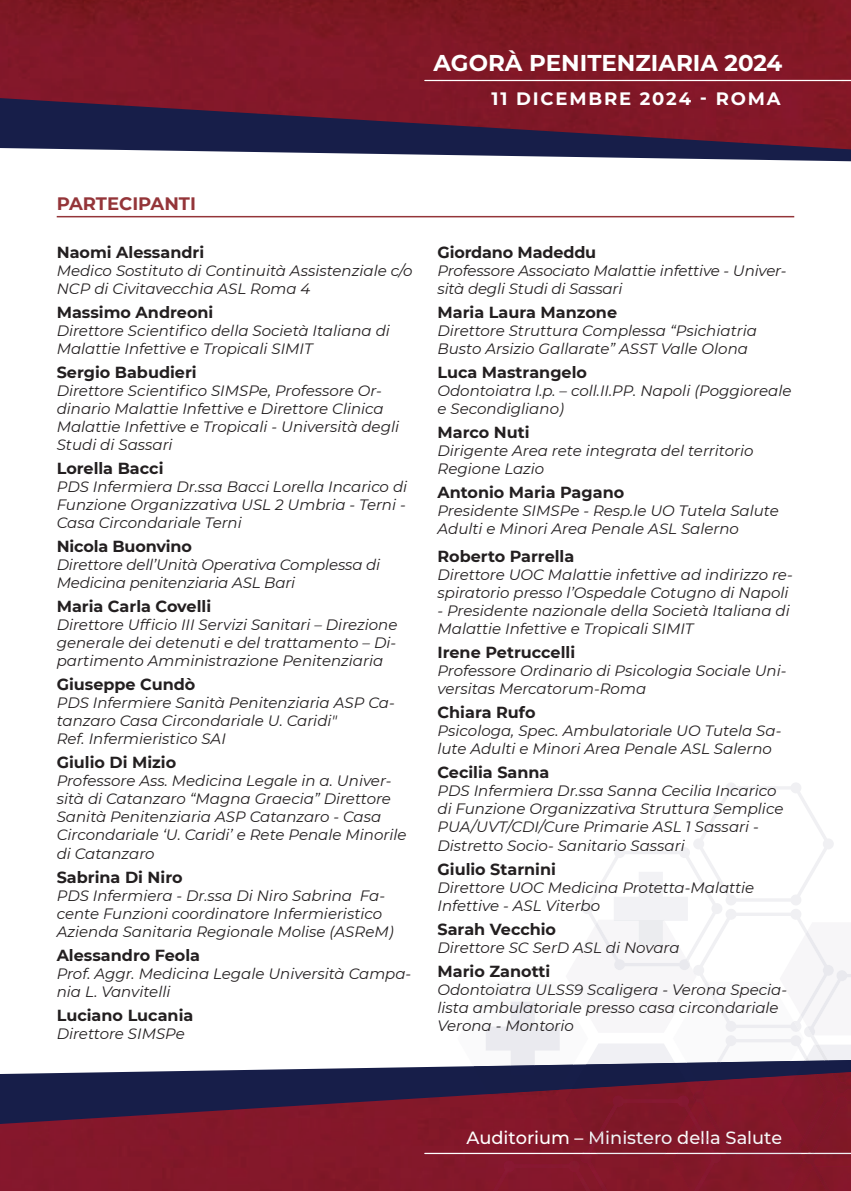
<style>
.page{position:relative;width:851px;height:1191px;background:#fff}
.page>*{position:absolute;margin:0;border:0;box-sizing:border-box;transform-origin:0 0}
.t1{font:700 23px "Montserrat";color:#fff}
.t2{font:700 18px "Montserrat";letter-spacing:.1em;color:#fff}
.t3{font:700 18px "Montserrat";color:#943539}
.t4{font:500 17.8px "Montserrat";color:#fff}
.t5{font:500 17.8px "Montserrat";color:#f0f0f4}
.t6{font:700 16px "Montserrat";color:#231f20}
.t7{font:italic 15px/18px "Montserrat";color:#231f20}
.s1{color:#f0f0f4}
.s2{color:#f7f6f8}
.s3{color:#f7f7fa}
.s4{color:#e9e9ee}
</style>
<div class="page">
<img style="left:659px;top:1157px;width:191px;height:34px">
<div style="left:0;top:1139px;width:659px;height:52px;background:#84182a"></div>
<div style="left:0;top:1124px;width:565px;height:15px;background:#84172a"></div>
<div style="left:451px;top:0;width:399px;height:98px;background:#801725"></div>
<div style="left:0;top:0;width:451px;height:98px;background:#801728"></div>
<img style="left:466px;top:1130px;width:99px;height:14px">
<svg style="left:0;top:1066px;width:781px;height:58px;background:#482a4b"></svg>
<svg style="left:0;top:98px;width:850px;height:63px;background:#59314d"></svg>
<svg style="left:424px;top:80px;width:426px;height:1px"></svg>
<img style="left:804px;top:1157px;width:12px;height:10px">
<img style="left:695px;top:1101px;width:10px;height:7px">
<img style="left:607px;top:1148px;width:65px;height:4px">
<img style="left:565px;top:1101px;width:130px;height:43px">
<img style="left:583px;top:1130px;width:8px;height:14px">
<div style="left:696px;top:1108px;width:107px;height:83px;background:#841729"></div>
<div style="left:703px;top:1104px;width:97px;height:54px;background:#831729"></div>
<img style="left:721px;top:1130px;width:7px;height:14px">
<img style="left:672px;top:1123px;width:22px;height:68px">
<img style="left:690px;top:1130px;width:4px;height:14px">
<img style="left:799px;top:1167px;width:13px;height:24px">
<img style="left:830px;top:1166px;width:20px;height:25px">
<img style="left:812px;top:1166px;width:18px;height:25px">
<img style="left:781px;top:1101px;width:21px;height:37px">
<img style="left:810px;top:1101px;width:40px;height:51px">
<img style="left:802px;top:1101px;width:31px;height:40px">
<img style="left:580px;top:1144px;width:27px;height:47px">
<svg style="left:690px;top:1110px;width:6px;height:13px"></svg>
<div style="left:591px;top:1101px;width:99px;height:47px;background:#7f1728"></div>
<img style="left:591px;top:1130px;width:12px;height:14px">
<div style="left:694px;top:1120px;width:27px;height:71px;background:#831729"></div>
<img style="left:698px;top:1130px;width:12px;height:14px">
<svg style="left:424px;top:1152px;width:426px;height:5px"></svg>
<div style="left:493px;top:1160px;width:97px;height:31px;background:#85172c"></div>
<svg style="left:457px;top:783px;width:393px;height:318px"></svg>
<hr style="left:57px;top:216px;width:737px;height:1px;background:#943539">
<h1 class="t1" style="left:433px;top:46px;width:350px">AGORÀ PENITENZIARIA 2024</h1>
<p class="t2" style="left:491px;top:86px;width:290px">11 DICEMBRE 2024 - ROMA</p>
<p class="t3" style="left:57px;top:191px;width:141px">PARTECIPANTI</p>
<p class="t6" style="left:57px;top:241px;width:149px">Naomi Alessandri</p>
<p class="t7" style="left:57px;top:261px;width:357px">Medico Sostituto di Continuità Assistenziale c/o<br>NCP di Civitavecchia ASL Roma 4</p>
<p class="t6" style="left:57px;top:301px;width:158px">Massimo Andreoni</p>
<p class="t7" style="left:57px;top:321px;width:334px">Direttore Scientifico della Società Italiana di<br>Malattie Infettive e Tropicali SIMIT</p>
<p class="t6" style="left:57px;top:361px;width:141px">Sergio Babudieri</p>
<p class="t7" style="left:57px;top:381px;width:344px">Direttore Scientifico SIMSPe, Professore Or&shy;dinario Malattie Infettive e Direttore Clinica Malattie Infettive e Tropicali - Università degli Studi di Sassari</p>
<p class="t6" style="left:57px;top:457px;width:108px">Lorella Bacci</p>
<p class="t7" style="left:57px;top:477px;width:352px;text-align:justify">PDS Infermiera Dr.ssa Bacci Lorella Incarico di Funzione Organizzativa USL 2 Umbria - Terni - Casa Circondariale Terni</p>
<p class="t6" style="left:57px;top:535px;width:137px">Nicola Buonvino</p>
<p class="t7" style="left:57px;top:555px;width:325px">Direttore dell’Unità Operativa Complessa di<br>Medicina penitenziaria ASL Bari</p>
<p class="t6" style="left:57px;top:595px;width:156px">Maria Carla Covelli</p>
<p class="t7" style="left:57px;top:615px;width:342px;text-align:justify">Direttore Ufficio III Servizi Sanitari – Direzione generale dei detenuti e del trattamento – Di&shy;partimento Amministrazione Penitenziaria</p>
<p class="t6" style="left:57px;top:673px;width:140px">Giuseppe Cundò</p>
<p class="t7" style="left:57px;top:693px;width:339px">PDS Infermiere Sanità Penitenziaria ASP Ca&shy;tanzaro Casa Circondariale U. Caridi"<br>Ref. Infermieristico SAI</p>
<p class="t6" style="left:57px;top:751px;width:121px">Giulio Di Mizio</p>
<p class="t7" style="left:57px;top:771px;width:351px">Professore Ass. Medicina Legale in a. Univer&shy;sità di Catanzaro “Magna Graecia” Direttore Sanità Penitenziaria ASP Catanzaro - Casa Circondariale ‘U. Caridi’ e Rete Penale Minorile di Catanzaro</p>
<p class="t6" style="left:57px;top:865px;width:127px">Sabrina Di Niro</p>
<p class="t7" style="left:57px;top:885px;width:338px">PDS Infermiera - Dr.ssa Di Niro Sabrina Fa&shy;cente Funzioni coordinatore Infermieristico<br>Azienda Sanitaria Regionale Molise (ASReM)</p>
<p class="t6" style="left:57px;top:943px;width:145px">Alessandro Feola</p>
<p class="t7" style="left:57px;top:963px;width:356px">Prof. Aggr. Medicina Legale Università Campa&shy;nia L. Vanvitelli</p>
<p class="t6" style="left:57px;top:1003px;width:138px">Luciano Lucania</p>
<p class="t7" style="left:57px;top:1023px;width:130px">Direttore SIMSPe</p>
<p class="t6" style="left:437px;top:241px;width:160px">Giordano Madeddu</p>
<p class="t7" style="left:437px;top:261px;width:350px">Professore Associato Malattie infettive - Univer&shy;sità degli Studi di Sassari</p>
<p class="t6" style="left:437px;top:301px;width:181px">Maria Laura Manzone</p>
<p class="t7" style="left:437px;top:321px;width:321px">Direttore Struttura Complessa “Psichiatria<br>Busto Arsizio Gallarate” ASST Valle Olona</p>
<p class="t6" style="left:437px;top:361px;width:151px">Luca Mastrangelo</p>
<p class="t7" style="left:437px;top:381px;width:355px">Odontoiatra l.p. – coll.II.PP. Napoli (Poggioreale e Secondigliano)</p>
<p class="t6" style="left:437px;top:421px;width:93px">Marco Nuti</p>
<p class="t7" style="left:437px;top:441px;width:317px">Dirigente Area rete integrata del territorio<br>Regione Lazio</p>
<p class="t6" style="left:437px;top:481px;width:188px">Antonio Maria Pagano</p>
<p class="t7" style="left:437px;top:501px;width:343px">Presidente SIMSPe - Resp.le UO Tutela Salute<br>Adulti e Minori Area Penale ASL Salerno</p>
<p class="t6" style="left:437px;top:545px;width:138px">Roberto Parrella</p>
<p class="t7" style="left:437px;top:565px;width:357px">Direttore UOC Malattie infettive ad indirizzo re&shy;spiratorio presso l’Ospedale Cotugno di Napoli</p>
<p class="t7" style="left:437px;top:601px;width:354px">- Presidente nazionale della Società Italiana di<br>Malattie Infettive e Tropicali SIMIT</p>
<p class="t6" style="left:437px;top:641px;width:139px">Irene Petruccelli</p>
<p class="t7" style="left:437px;top:661px;width:350px">Professore Ordinario di Psicologia Sociale Uni&shy;versitas Mercatorum-Roma</p>
<p class="t6" style="left:437px;top:701px;width:99px">Chiara Rufo</p>
<p class="t7" style="left:437px;top:721px;width:345px">Psicologa, Spec. Ambulatoriale UO Tutela Sa&shy;lute Adulti e Minori Area Penale ASL Salerno</p>
<p class="t6" style="left:437px;top:761px;width:113px">Cecilia Sanna</p>
<p class="t7" style="left:437px;top:781px;width:347px">PDS Infermiera Dr.ssa Sanna Cecilia Incarico di Funzione Organizzativa Struttura Semplice PUA/UVT/CDI/Cure Primarie ASL 1 Sassari - Distretto Socio- Sanitario Sassari</p>
<p class="t6" style="left:437px;top:857px;width:120px">Giulio Starnini</p>
<p class="t7" style="left:437px;top:877px;width:318px">Direttore UOC Medicina Protetta-Malattie<br>Infettive - ASL Viterbo</p>
<p class="t6" style="left:437px;top:917px;width:120px">Sarah Vecchio</p>
<p class="t7" style="left:437px;top:937px;width:243px">Direttore SC SerD ASL di Novara</p>
<p class="t6" style="left:437px;top:959px;width:114px">Mario Zanotti</p>
<p class="t7" style="left:437px;top:979px;width:351px">Odontoiatra ULSS9 Scaligera - Verona Specia&shy;lista ambulatoriale presso casa circondariale<br>Verona - Montorio</p>
<p class="t4" style="left:466px;top:1125px;width:317px">Auditorium <span class="s1">– inistero d</span><span class="s2">el</span><span class="s3">l</span><span class="s2">a</span> <span class="s4">S</span><span class="s2">alute</span></p>
<p class="t5" style="left:588px;top:1125px;width:18px">M</p>
</div>
